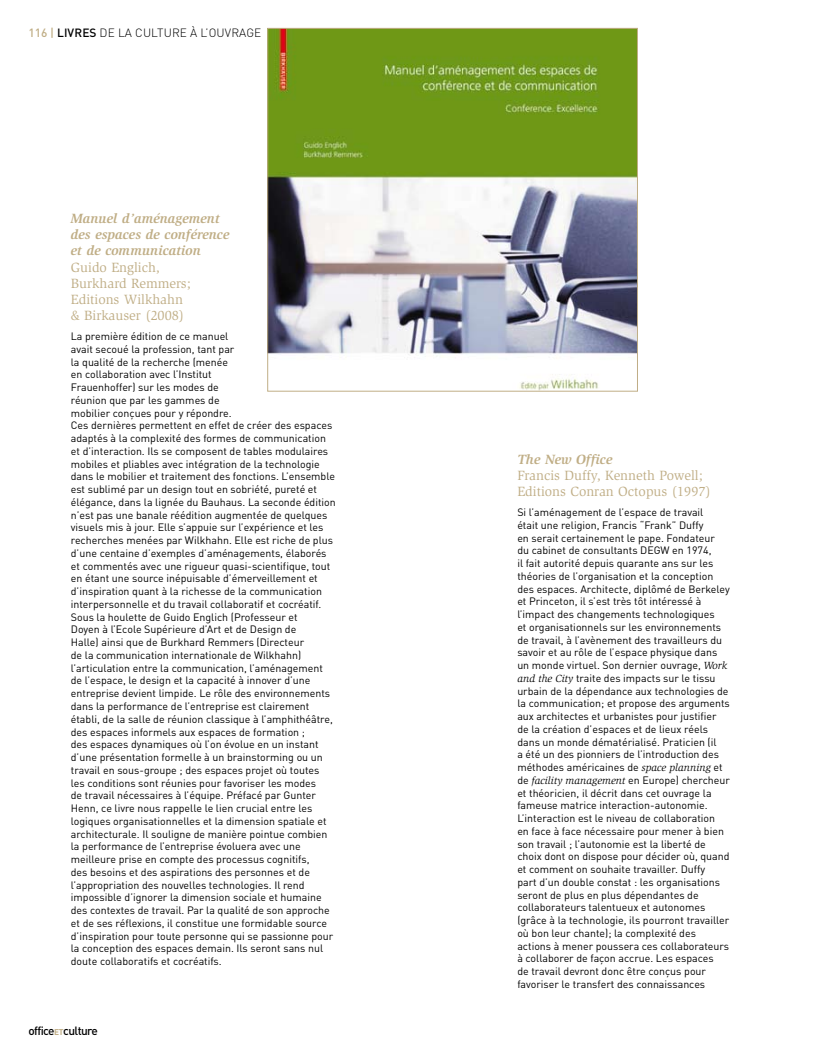
<style>
.page{position:relative;width:815px;height:1063px;background:#fff}
.page>*{position:absolute;margin:0;border:0;box-sizing:border-box;transform-origin:0 0}
.t1{font:13.75px/16.2px "Slimbach";color:#c0ae86}
.t2{font:italic 700 13.75px/16.2px "Slimbach";color:#c0ae86}
.t3{font:500 11.88px "DINOT";letter-spacing:-.05em;color:#000}
.t4{font:300 11.88px "DINOT";letter-spacing:.01em;color:#000}
.t5{font:10.62px/12.8px "DINOT";color:#000}
.s1{color:#c0ae86}
.s2{font-weight:700;font-size:8.38px;color:#c0ae86}
.s3{font-family:"Slimbach";font-style:italic}
</style>
<div class="page">
<img style="left:269px;top:30px;width:367px;height:359px">
<div style="left:267px;top:28px;width:371px;height:363px;border:1px solid #c0ae86"></div>
<p class="t3" style="left:28px;top:25px;width:43px"><span class="s1">116 |</span> Livres</p>
<p class="t4" style="left:100px;top:25px;width:163px">DE LA CULTURE À L’OUVRAGE</p>
<p class="t2" style="left:71px;top:210px;width:160px">Manuel d’aménagement des espaces de conférence et de communication</p>
<p class="t1" style="left:71px;top:259px;width:121px">Guido Englich,<br>Burkhard Remmers;<br>Editions Wilkhahn &amp; Birkauser (2008)</p>
<p class="t5" style="left:71px;top:330px;width:267px">La première édition de ce manuel<br>avait secoué la profession, tant par<br>la qualité de la recherche (menée<br>en collaboration avec l’Institut<br>Frauenhoffer) sur les modes de<br>réunion que par les gammes de<br>mobilier conçues pour y répondre.<br>Ces dernières permettent en effet de créer des espaces adaptés à la complexité des formes de communication et d’interaction. Ils se composent de tables modulaires mobiles et pliables avec intégration de la technologie dans le mobilier et traitement des fonctions. L’ensemble est sublimé par un design tout en sobriété, pureté et élégance, dans la lignée du Bauhaus. La seconde édition n’est pas une banale réédition augmentée de quelques visuels mis à jour. Elle s’appuie sur l’expérience et les recherches menées par Wilkhahn. Elle est riche de plus d’une centaine d’exemples d’aménagements, élaborés et commentés avec une rigueur quasi-scientifique, tout en étant une source inépuisable d’émerveillement et d’inspiration quant à la richesse de la communication interpersonnelle et du travail collaboratif et cocréatif.<br>Sous la houlette de Guido Englich (Professeur et<br>Doyen à l’Ecole Supérieure d’Art et de Design de<br>Halle) ainsi que de Burkhard Remmers (Directeur<br>de la communication internationale de Wilkhahn) l’articulation entre la communication, l’aménagement de l’espace, le design et la capacité à innover d’une entreprise devient limpide. Le rôle des environnements dans la performance de l’entreprise est clairement établi, de la salle de réunion classique à l’amphithéâtre, des espaces informels aux espaces de formation ;<br>des espaces dynamiques où l’on évolue en un instant d’une présentation formelle à un brainstorming ou un travail en sous-groupe ; des espaces projet où toutes les conditions sont réunies pour favoriser les modes<br>de travail nécessaires à l’équipe. Préfacé par Gunter Henn, ce livre nous rappelle le lien crucial entre les logiques organisationnelles et la dimension spatiale et architecturale. Il souligne de manière pointue combien la performance de l’entreprise évoluera avec une meilleure prise en compte des processus cognitifs,<br>des besoins et des aspirations des personnes et de l’appropriation des nouvelles technologies. Il rend impossible d’ignorer la dimension sociale et humaine des contextes de travail. Par la qualité de son approche et de ses réflexions, il constitue une formidable source d’inspiration pour toute personne qui se passionne pour la conception des espaces demain. Ils seront sans nul doute collaboratifs et cocréatifs.</p>
<p class="t3" style="left:28px;top:1023px;width:71px">office<span class="s2">et</span>culture</p>
<p class="t2" style="left:517px;top:451px;width:97px">The New Office</p>
<p class="t1" style="left:517px;top:467px;width:195px">Francis Duffy, Kenneth Powell;<br>Editions Conran Octopus (1997)</p>
<p class="t5" style="left:517px;top:506px;width:214px">Si l’aménagement de l’espace de travail<br>était une religion, Francis “Frank” Duffy<br>en serait certainement le pape. Fondateur<br>du cabinet de consultants DEGW en 1974,<br>il fait autorité depuis quarante ans sur les théories de l’organisation et la conception des espaces. Architecte, diplômé de Berkeley et Princeton, il s’est très tôt intéressé à l’impact des changements technologiques<br>et organisationnels sur les environnements de travail, à l’avènement des travailleurs du savoir et au rôle de l’espace physique dans un monde virtuel. Son dernier ouvrage, <span class="s3">Work and the City</span> traite des impacts sur le tissu urbain de la dépendance aux technologies de la communication; et propose des arguments aux architectes et urbanistes pour justifier de la création d’espaces et de lieux réels dans un monde dématérialisé. Praticien (il<br>a été un des pionniers de l’introduction des méthodes américaines de <span class="s3">space planning</span> et de <span class="s3">facility management</span> en Europe) chercheur et théoricien, il décrit dans cet ouvrage la fameuse matrice interaction-autonomie.<br>L’interaction est le niveau de collaboration<br>en face à face nécessaire pour mener à bien son travail ; l’autonomie est la liberté de choix dont on dispose pour décider où, quand et comment on souhaite travailler. Duffy<br>part d’un double constat : les organisations seront de plus en plus dépendantes de collaborateurs talentueux et autonomes (grâce à la technologie, ils pourront travailler où bon leur chante); la complexité des actions à mener poussera ces collaborateurs à collaborer de façon accrue. Les espaces<br>de travail devront donc être conçus pour favoriser le transfert des connaissances</p>
</div>
